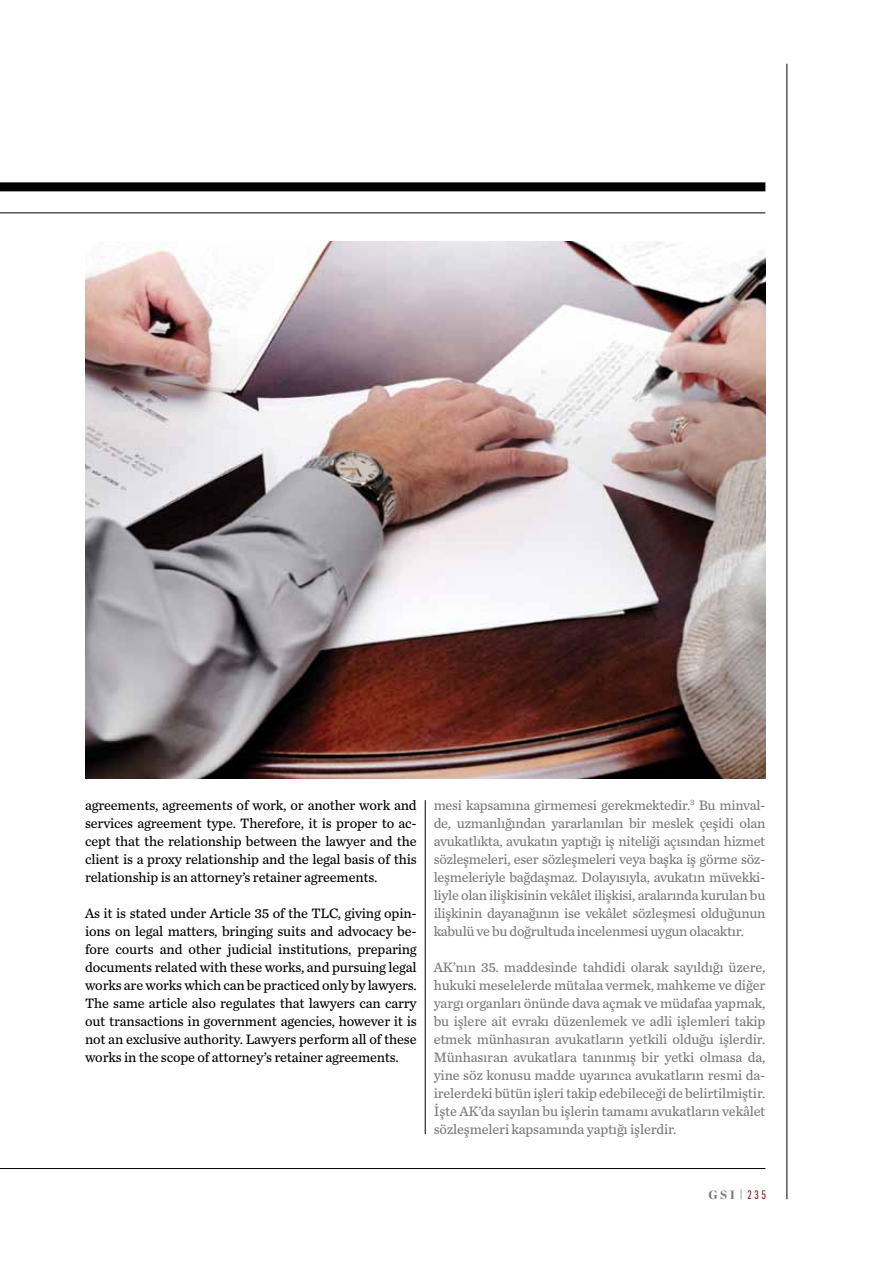
<style>
.page{position:relative;width:893px;height:1263px;background:#fff}
.page>*{position:absolute;margin:0;border:0;box-sizing:border-box;transform-origin:0 0}
.t1{font:14.25px/18px "Chronicle Text G3";letter-spacing:-.02em;color:#77787b;text-align:justify}
.t2{font:14.25px/18px "Chronicle Text G3";letter-spacing:-.01em;color:#000;text-align:justify}
.t3{font:900 12px "Chronicle Display";color:#77787b}
.s1{font-family:"Flama Condensed Basic";font-weight:400}
.s2{font-family:"Flama Condensed Basic";font-weight:400;color:#87171a}
</style>
<div class="page">
<div style="left:0;top:182px;width:765px;height:9px;background:#000"></div>
<hr style="left:0;top:213px;width:765px;height:1px;background:#000">
<hr style="left:787px;top:64px;width:1px;height:1135px;background:#000">
<hr style="left:0;top:1168px;width:765px;height:1px;background:#000">
<hr style="left:425px;top:800px;width:1px;height:334px;background:#000">
<img style="left:85px;top:242px;width:680px;height:537px">
<p class="t2" style="left:85px;top:795px;width:333px">agreements, agreements of work, or another work and services agreement type. Therefore, it is proper to ac&shy;cept that the relationship between the lawyer and the client is a proxy relationship and the legal basis of this relationship is an attorney’s retainer agreements.</p>
<p class="t2" style="left:85px;top:903px;width:333px">As it is stated under Article 35 of the TLC, giving opin&shy;ions on legal matters, bringing suits and advocacy be&shy;fore courts and other judicial institutions, preparing documents related with these works, and pursuing legal works are works which can be practiced only by lawyers.<br>The same article also regulates that lawyers can carry out transactions in government agencies, however it is not an exclusive authority. Lawyers perform all of these works in the scope of attorney’s retainer agreements.</p>
<p class="t1" style="left:434px;top:795px;width:333px">mesi kapsamına girmemesi gerekmektedir.<sup>3</sup> Bu minval&shy;de, uzmanlığından yararlanılan bir meslek çeşidi olan avukatlıkta, avukatın yaptığı iş niteliği açısından hizmet sözleşmeleri, eser sözleşmeleri veya başka iş görme söz&shy;leşmeleriyle bağdaşmaz. Dolayısıyla, avukatın müvekki&shy;liyle olan ilişkisinin vekâlet ilişkisi, aralarında kurulan bu ilişkinin dayanağının ise vekâlet sözleşmesi olduğunun kabulü ve bu doğrultuda incelenmesi uygun olacaktır.</p>
<p class="t1" style="left:434px;top:957px;width:333px">AK’nın 35. maddesinde tahdidi olarak sayıldığı üzere, hukuki meselelerde mütalaa vermek, mahkeme ve diğer yargı organları önünde dava açmak ve müdafaa yapmak, bu işlere ait evrakı düzenlemek ve adli işlemleri takip etmek münhasıran avukatların yetkili olduğu işlerdir.<br>Münhasıran avukatlara tanınmış bir yetki olmasa da, yine söz konusu madde uyarınca avukatların resmi da&shy;irelerdeki bütün işleri takip edebileceği de belirtilmiştir.<br>İşte AK’da sayılan bu işlerin tamamı avukatların vekâlet sözleşmeleri kapsamında yaptığı işlerdir.</p>
<p class="t3" style="left:708px;top:1185px;width:59px">gsi <span class="s1">|</span> <span class="s2">235</span></p>
</div>
